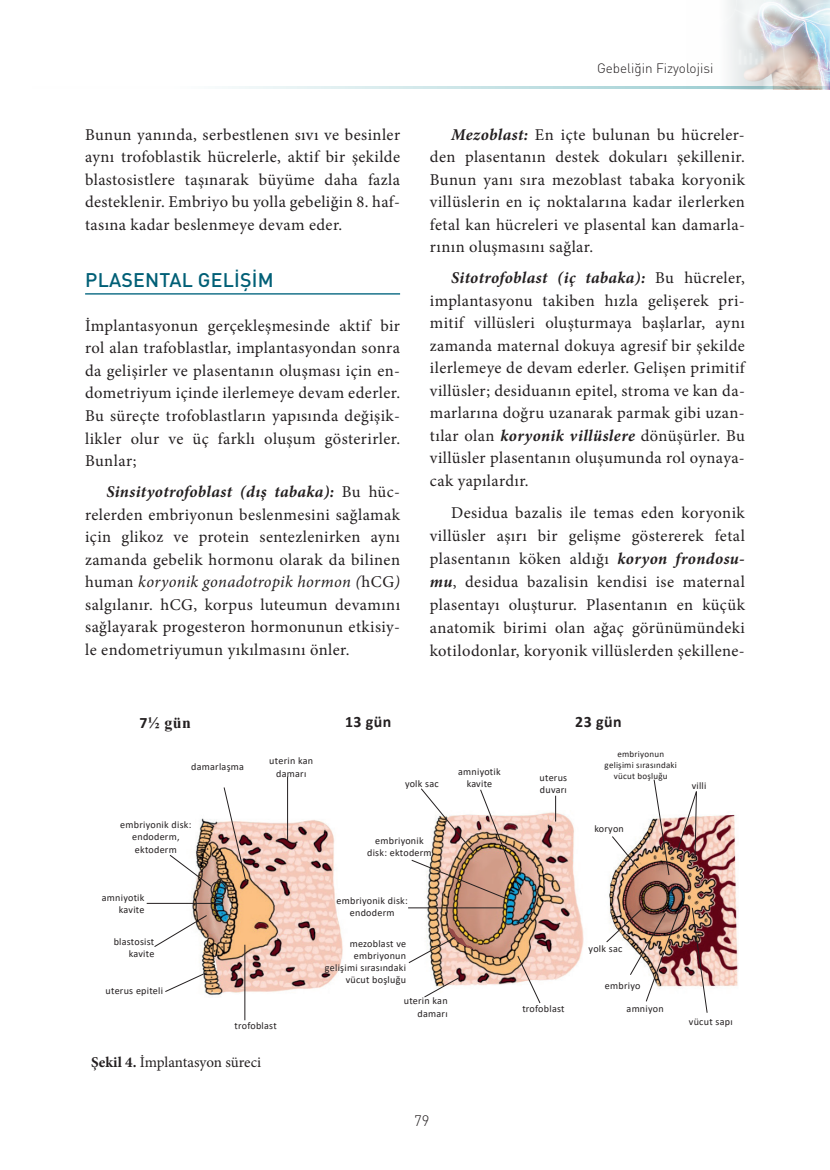
<style>
.page{position:relative;width:830px;height:1170px;background:#fff}
.page>*{position:absolute;margin:0;border:0;box-sizing:border-box;transform-origin:0 0}
.t1{font:500 19.5px "DIN Pro";letter-spacing:.01em;color:#005f76}
.t2{font:16.5px/22.5px "Minion Pro";letter-spacing:.025em;color:#231f20;text-align:justify}
.t3{font:700 15.9px "Calibri";letter-spacing:.025em;color:#231f20}
.t4{font:700 15.9px "Times New Roman";color:#231f20}
.t5{font:15px "Minion Pro";letter-spacing:-.005em;color:#231f20}
.t6{font:300 15px "DIN Pro";color:#231f20}
.t7{font:300 13.5px "DIN Pro";color:#231f20}
.t8{font:10.05px/12.1px "Calibri";letter-spacing:.025em;color:#231f20;text-align:center}
.t9{font:9px/10.8px "Calibri";letter-spacing:.025em;color:#231f20;text-align:center}
.s1{font-weight:700;font-style:italic}
.s2{font-style:italic}
.s3{font-family:"Calibri"}
.s4{font-weight:700}
</style>
<div class="page">
<hr style="left:32px;top:87px;width:797px;height:2px;background:#69b4bb">
<img style="left:686px;top:0;width:143px;height:89px">
<hr style="left:85px;top:293px;width:315px;height:1px;background:#1b748b">
<img style="left:180px;top:799px;width:557px;height:203px">
<hr style="left:287px;top:776px;width:1px;height:64px;background:#231f20">
<svg style="left:223px;top:787px;width:24px;height:96px"></svg>
<div style="left:211px;top:881px;width:14px;height:16px;border:1px solid #231f20;border-radius:50%"></div>
<svg style="left:169px;top:854px;width:43px;height:33px"></svg>
<hr style="left:147px;top:902px;width:76px;height:1px;background:#231f20">
<svg style="left:154px;top:914px;width:54px;height:33px"></svg>
<svg style="left:165px;top:971px;width:42px;height:21px"></svg>
<hr style="left:244px;top:944px;width:1px;height:76px;background:#231f20">
<img style="left:410px;top:788px;width:112px;height:113px">
<hr style="left:408px;top:907px;width:96px;height:1px;background:#231f20">
<img style="left:407px;top:925px;width:75px;height:38px">
<svg style="left:423px;top:976px;width:36px;height:22px"></svg>
<svg style="left:516px;top:954px;width:24px;height:49px"></svg>
<svg style="left:555px;top:795px;width:1px;height:26px"></svg>
<svg style="left:675px;top:791px;width:22px;height:69px"></svg>
<svg style="left:653px;top:779px;width:16px;height:96px"></svg>
<svg style="left:611px;top:835px;width:28px;height:34px"></svg>
<img style="left:605px;top:904px;width:76px;height:98px">
<svg style="left:691px;top:906px;width:16px;height:107px"></svg>
<p class="t2" style="left:85px;top:123px;width:316px">Bunun yanında, serbestlenen sıvı ve besinler aynı trofoblastik hücrelerle, aktif bir şekilde blastosistlere taşınarak büyüme daha fazla desteklenir. Embriyo bu yolla gebeliğin 8. haf&shy;tasına kadar beslenmeye devam eder.</p>
<p class="t1" style="left:85px;top:267px;width:190px">PLASENTAL GELİŞİM</p>
<p class="t2" style="left:85px;top:314px;width:316px">İmplantasyonun gerçekleşmesinde aktif bir rol alan trafoblastlar, implantasyondan sonra da gelişirler ve plasentanın oluşması için en&shy;dometriyum içinde ilerlemeye devam ederler.<br>Bu süreçte trofoblastların yapısında değişik&shy;likler olur ve üç farklı oluşum gösterirler.<br>Bunlar;</p>
<p class="t2" style="left:85px;top:480px;width:316px;text-indent:21px"><span class="s1">Sinsityotrofoblast (dış tabaka):</span> Bu hüc&shy;relerden embriyonun beslenmesini sağlamak için glikoz ve protein sentezlenirken aynı zamanda gebelik hormonu olarak da bilinen human <span class="s2">koryonik gonadotropik hormon (</span>hCG<span class="s2">) </span>salgılanır. hCG, korpus luteumun devamını sağlayarak progesteron hormonunun etkisiy&shy;le endometriyumun yıkılmasını önler.</p>
<p class="t7" style="left:596px;top:59px;width:118px">Gebeliğin Fizyolojisi</p>
<p class="t2" style="left:429px;top:123px;width:316px;text-indent:21px"><span class="s1">Mezoblast:</span> En içte bulunan bu hücreler&shy;den plasentanın destek dokuları şekillenir.<br>Bunun yanı sıra mezoblast tabaka koryonik villüslerin en iç noktalarına kadar ilerlerken fetal kan hücreleri ve plasental kan damarla&shy;rının oluşmasını sağlar.</p>
<p class="t2" style="left:429px;top:267px;width:316px;text-indent:21px"><span class="s1">Sitotrofoblast (iç tabaka):</span> Bu hücreler, implantasyonu takiben hızla gelişerek pri&shy;mitif villüsleri oluşturmaya başlarlar, aynı zamanda maternal dokuya agresif bir şekilde ilerlemeye de devam ederler. Gelişen primitif villüsler; desiduanın epitel, stroma ve kan da&shy;marlarına doğru uzanarak parmak gibi uzan&shy;tılar olan <span class="s1">koryonik villüslere</span> dönüşürler. Bu villüsler plasentanın oluşumunda rol oynaya&shy;cak yapılardır.</p>
<p class="t2" style="left:429px;top:501px;width:316px;line-height:23.1px;text-indent:21px">Desidua bazalis ile temas eden koryonik villüsler aşırı bir gelişme göstererek fetal plasentanın köken aldığı <span class="s1">koryon frondosu&shy;mu</span>, desidua bazalisin kendisi ise maternal plasentayı oluşturur. Plasentanın en küçük anatomik birimi olan ağaç görünümündeki kotilodonlar, koryonik villüslerden şekillene-</p>
<p class="t4" style="left:139px;top:711px;width:53px"><span class="s3">7</span>½ gün</p>
<p class="t3" style="left:345px;top:710px;width:48px">13 gün</p>
<p class="t3" style="left:575px;top:710px;width:48px">23 gün</p>
<p class="t8" style="left:191px;top:760px;width:54px">damarlaşma</p>
<p class="t8" style="left:120px;top:818px;width:73px">embriyonik disk: endoderm, ektoderm</p>
<p class="t8" style="left:269px;top:754px;width:45px">uterin kan damarı</p>
<p class="t8" style="left:458px;top:765px;width:44px">amniyotik</p>
<p class="t8" style="left:405px;top:777px;width:35px">yolk sac</p>
<p class="t8" style="left:466px;top:777px;width:27px">kavite</p>
<p class="t8" style="left:367px;top:833px;width:66px">embriyonik disk: ektoderm</p>
<p class="t8" style="left:539px;top:770px;width:29px;text-align:left">uterus duvarı</p>
<p class="t9" style="left:604px;top:748px;width:74px">embriyonun gelişimi sırasındaki vücut boşluğu</p>
<p class="t8" style="left:594px;top:822px;width:31px">koryon</p>
<p class="t8" style="left:691px;top:779px;width:16px">villi</p>
<p class="t8" style="left:102px;top:891px;width:44px;text-align:right">amniyotik kavite</p>
<p class="t8" style="left:114px;top:934px;width:42px;text-align:right">blastosist kavite</p>
<p class="t8" style="left:105px;top:984px;width:59px">uterus epiteli</p>
<p class="t8" style="left:234px;top:1018px;width:44px">trofoblast</p>
<p class="t5" style="left:91px;top:1051px;width:171px"><span class="s4">Şekil 4.</span> İmplantasyon süreci</p>
<p class="t8" style="left:336px;top:894px;width:73px">embriyonik disk: endoderm</p>
<p class="t8" style="left:325px;top:937px;width:83px;text-align:right">mezoblast ve embriyonun gelişimi sırasındaki vücut boşluğu</p>
<p class="t8" style="left:403px;top:994px;width:45px;text-align:right">uterin kan damarı</p>
<p class="t8" style="left:522px;top:1001px;width:44px">trofoblast</p>
<p class="t8" style="left:588px;top:942px;width:35px">yolk sac</p>
<p class="t8" style="left:604px;top:979px;width:37px">embriyo</p>
<p class="t8" style="left:626px;top:1001px;width:39px">amniyon</p>
<p class="t8" style="left:688px;top:1015px;width:45px">vücut sapı</p>
<p class="t6" style="left:414px;top:1109px;width:17px">79</p>
</div>
